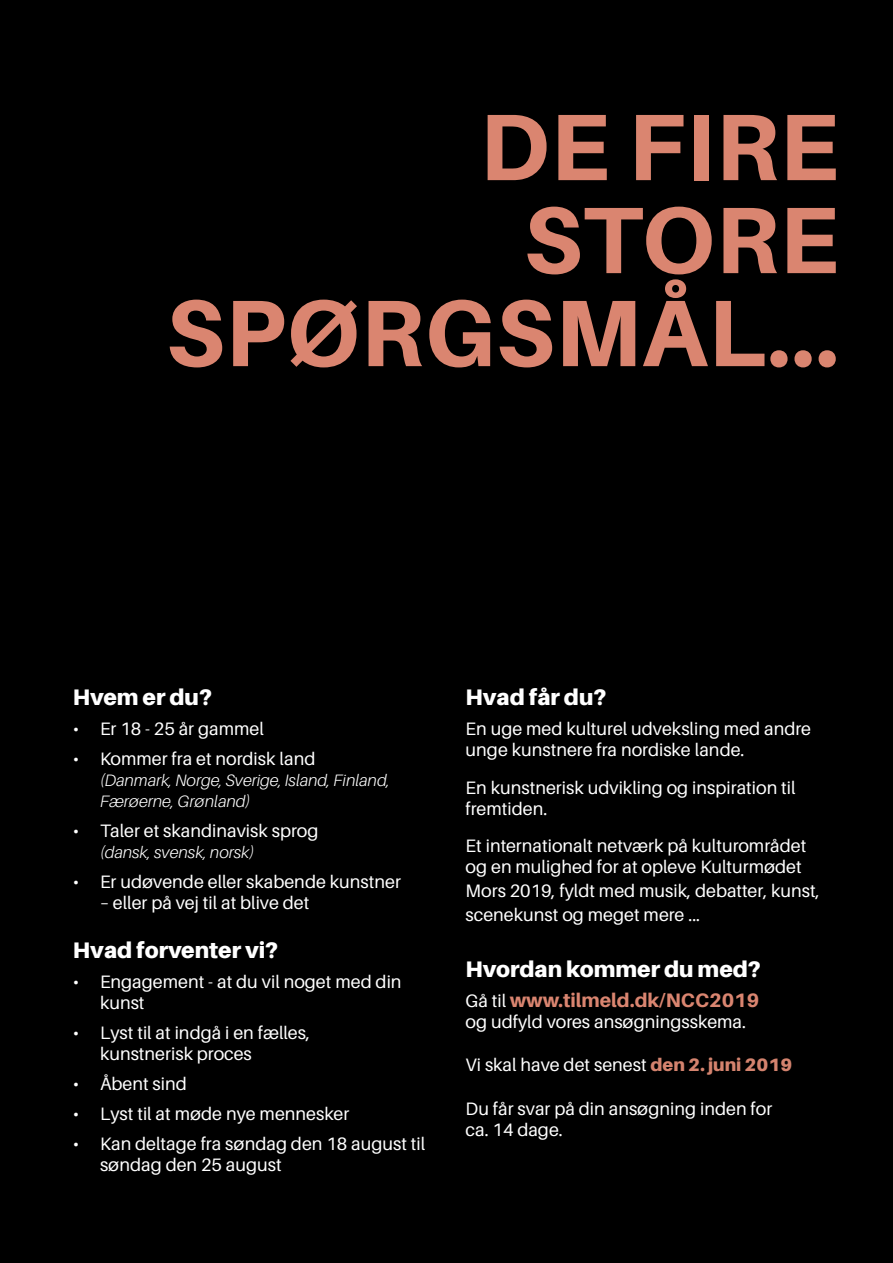
<style>
.page{position:relative;width:893px;height:1263px;background:#000}
.page>*{position:absolute;margin:0;border:0;box-sizing:border-box;transform-origin:0 0}
.t1{font:800 94.5px/93px "Aileron";letter-spacing:.01em;color:#da8570;text-align:right}
.t2{font:900 22.5px "Aileron";color:#fff}
.t3{font:800 19.5px "Aileron";color:#da8570}
.t4{font:18px/21px "Aileron";color:#fff}
.t5{font:italic 300 16.5px/21px "Aileron";color:#fff}
.s1{font-weight:400;font-size:18px;color:#fff}
.s2{font-weight:900;color:#d4836e}
</style>
<div class="page">
<h1 class="t1" style="left:166px;top:101px;width:674px">DE FIRE<br>STORE<br>SPØRGSMÅL...</h1>
<p class="t2" style="left:73px;top:684px;width:141px">Hvem er du?</p>
<p class="t4" style="left:73px;top:719px;width:192px">• Er 18 - 25 år gammel</p>
<p class="t4" style="left:73px;top:749px;width:244px">• Kommer fra et nordisk land</p>
<p class="t5" style="left:100px;top:770px;width:291px">(Danmark, Norge, Sverige, Island, Finland,<br>Færøerne, Grønland)</p>
<p class="t4" style="left:73px;top:821px;width:247px">• Taler et skandinavisk sprog</p>
<p class="t5" style="left:100px;top:842px;width:156px">(dansk, svensk, norsk)</p>
<p class="t4" style="left:73px;top:872px;width:329px">• Er udøvende eller skabende kunstner</p>
<p class="t4" style="left:100px;top:893px;width:211px">– eller på vej til at blive det</p>
<p class="t2" style="left:73px;top:937px;width:207px">Hvad forventer vi?</p>
<p class="t4" style="left:100px;top:971px;width:303px;text-indent:-27px">• Engagement - at du vil noget med din kunst</p>
<p class="t4" style="left:100px;top:1022px;width:212px;text-indent:-27px">• Lyst til at indgå i en fælles, kunstnerisk proces</p>
<p class="t4" style="left:73px;top:1073px;width:115px">• Åbent sind</p>
<p class="t4" style="left:73px;top:1103px;width:278px">• Lyst til at møde nye mennesker</p>
<p class="t4" style="left:100px;top:1133px;width:327px;text-indent:-27px">• Kan deltage fra søndag den 18 august til søndag den 25 august</p>
<p class="t2" style="left:466px;top:684px;width:143px">Hvad får du?</p>
<p class="t4" style="left:466px;top:719px;width:347px">En uge med kulturel udveksling med andre unge kunstnere fra nordiske lande.</p>
<p class="t4" style="left:466px;top:777px;width:331px">En kunstnerisk udvikling og inspiration til fremtiden.</p>
<p class="t4" style="left:466px;top:836px;width:342px">Et internationalt netværk på kulturområdet og en mulighed for at opleve Kulturmødet</p>
<p class="t4" style="left:466px;top:879px;width:356px;line-height:24px">Mors 2019, fyldt med musik, debatter, kunst, scenekunst og meget mere ...</p>
<p class="t2" style="left:466px;top:956px;width:297px">Hvordan kommer du med?</p>
<p class="t3" style="left:466px;top:989px;width:295px"><span class="s1">Gå til</span> www.tilmeld.dk/NCC2019</p>
<p class="t4" style="left:466px;top:1012px;width:282px">og udfyld vores ansøgningsskema.</p>
<p class="t4" style="left:466px;top:1055px;width:328px">Vi skal have det senest <span class="s2">den 2. juni 2019</span></p>
<p class="t4" style="left:466px;top:1098px;width:308px">Du får svar på din ansøgning inden for ca. 14 dage.</p>
</div>
